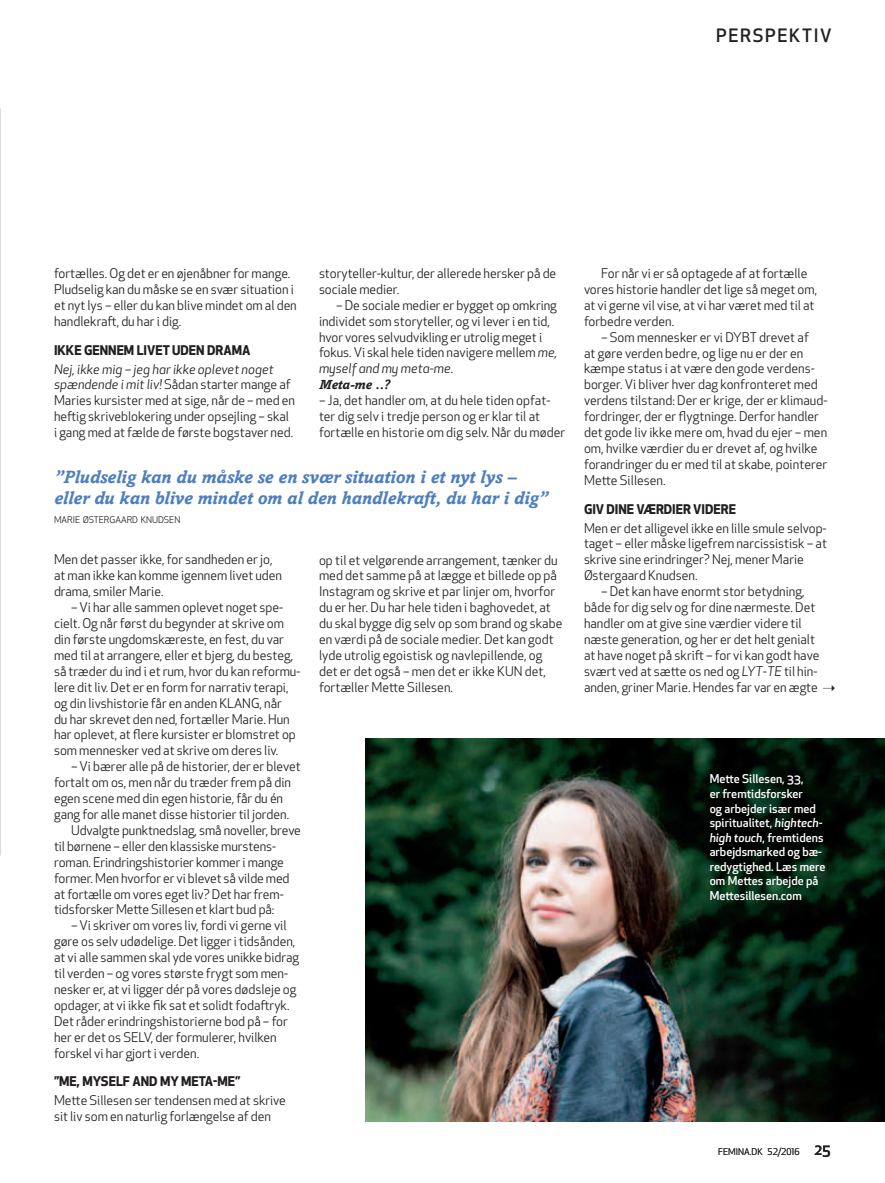
<style>
.page{position:relative;width:885px;height:1183px;background:#fff}
.page>*{position:absolute;margin:0;border:0;box-sizing:border-box;transform-origin:0 0}
.t1{font:italic 700 18px/21px "Amasis MT Std";color:#4c7ec0}
.t2{font:500 18px "Apex New";letter-spacing:.09em;color:#231f20}
.t3{font:italic 700 13.35px "Amasis MT Std";color:#231f20}
.t4{font:13.05px/15.9px "Apex New";color:#231f20}
.t5{font:700 13.05px "Apex New";color:#231f20}
.t6{font:500 11.85px/14.5px "Apex New";color:#fff}
.t7{font:9px "Apex New";color:#231f20}
.s1{font-style:italic}
.s2{font-weight:500;font-size:15px}
</style>
<div class="page">
<img style="left:366px;top:738px;width:518px;height:382px">
<h1 class="t2" style="left:716px;top:24px;width:117px">perspektiv</h1>
<p class="t4" style="left:54px;top:265px;width:244px">fortælles. Og det er en øjenåbner for mange.<br>Pludselig kan du måske se en svær situation i et nyt lys – eller du kan blive mindet om al den handlekraft, du har i dig.</p>
<p class="t5" style="left:54px;top:340px;width:198px">IKKE GENNEM LIVET UDEN DRAMA</p>
<p class="t4" style="left:54px;top:361px;width:242px"><span class="s1">Nej, ikke mig – jeg har ikke oplevet noget spændende i mit liv!</span> Sådan starter mange af Maries kursister med at sige, når de – med en heftig skriveblokering under opsejling – skal i gang med at fælde de første bogstaver ned.</p>
<p class="t4" style="left:319px;top:265px;width:239px">storyteller-kultur, der allerede hersker på de sociale medier.</p>
<p class="t4" style="left:319px;top:297px;width:240px;text-indent:17px">– De sociale medier er bygget op omkring individet som storyteller, og vi lever i en tid, hvor vores selvudvikling er utrolig meget i fokus. Vi skal hele tiden navigere mellem <span class="s1">me, myself and my meta-me</span>.</p>
<p class="t3" style="left:319px;top:377px;width:72px">Meta-me ..?</p>
<p class="t4" style="left:319px;top:392px;width:248px">– Ja, det handler om, at du hele tiden opfat&shy;ter dig selv i tredje person og er klar til at fortælle en historie om dig selv. Når du møder</p>
<h1 class="t1" style="left:54px;top:466px;width:495px">”Pludselig kan du måske se en svær situation i et nyt lys – eller du kan blive mindet om al den handlekraft, du har i dig”</h1>
<p class="t7" style="left:54px;top:513px;width:47px">Marie Østergaar</p>
<p class="t7" style="left:132px;top:513px;width:43px">d Knudsen</p>
<p class="t4" style="left:54px;top:551px;width:229px">Men det passer ikke, for sandheden er jo, at man ikke kan komme igennem livet uden drama, smiler Marie.</p>
<p class="t4" style="left:54px;top:599px;width:248px;text-indent:17px">– Vi har alle sammen oplevet noget spe&shy;cielt. Og når først du begynder at skrive om din første ungdomskæreste, en fest, du var med til at arrangere, eller et bjerg, du besteg, så træder du ind i et rum, hvor du kan reformu&shy;lere dit liv. Det er en form for narrativ terapi, og din livshistorie får en anden KLANG, når<br>du har skrevet den ned, fortæller Marie. Hun har oplevet, at flere kursister er blomstret op som mennesker ved at skrive om deres liv.</p>
<p class="t4" style="left:71px;top:758px;width:231px">– Vi bærer alle på de historier, der er blevet</p>
<p class="t4" style="left:54px;top:774px;width:238px">fortalt om os, men når du træder frem på din</p>
<p class="t4" style="left:54px;top:790px;width:230px">egen scene med din egen historie, får du én</p>
<p class="t4" style="left:54px;top:806px;width:237px">gang for alle manet disse historier til jorden.</p>
<p class="t4" style="left:71px;top:822px;width:231px">Udvalgte punktnedslag, små noveller, breve</p>
<p class="t4" style="left:54px;top:837px;width:224px">til børnene – eller den klassiske murstens-</p>
<p class="t4" style="left:54px;top:853px;width:231px">roman. Erindringshistorier kommer i mange</p>
<p class="t4" style="left:54px;top:869px;width:237px">former. Men hvorfor er vi blevet så vilde med</p>
<p class="t4" style="left:54px;top:885px;width:231px">at fortælle om vores eget liv? Det har frem-</p>
<p class="t4" style="left:54px;top:901px;width:222px">tidsforsker Mette Sillesen et klart bud på:</p>
<p class="t4" style="left:54px;top:917px;width:246px;text-indent:17px">– Vi skriver om vores liv, fordi vi gerne vil gøre os selv udødelige. Det ligger i tidsånden, at vi alle sammen skal yde vores unikke bidrag til verden – og vores største frygt som men&shy;nesker er, at vi ligger dér på vores dødsleje og opdager, at vi ikke fik sat et solidt fodaftryk.<br>Det råder erindringshistorierne bod på – for her er det os SELV, der formulerer, hvilken forskel vi har gjort i verden.</p>
<p class="t5" style="left:54px;top:1071px;width:188px">”ME, MYSELF AND MY META-ME”</p>
<p class="t4" style="left:54px;top:1092px;width:233px">Mette Sillesen ser tendensen med at skrive sit liv som en naturlig forlængelse af den</p>
<p class="t4" style="left:319px;top:551px;width:245px">op til et velgørende arrangement, tænker du med det samme på at lægge et billede op på<br>I nstagram og skrive et par linjer om, hvorfor du er her. Du har hele tiden i baghovedet, at du skal bygge dig selv op som brand og skabe en værdi på de sociale medier. Det kan godt lyde utrolig egoistisk og navlepillende, og det er det også – men det er ikke KU N det, fortæller Mette Sillesen.</p>
<p class="t4" style="left:584px;top:265px;width:235px;text-indent:17px">For når vi er så optagede af at fortælle vores historie handler det lige så meget om, at vi gerne vil vise, at vi har været med til at forbedre verden.</p>
<p class="t4" style="left:584px;top:329px;width:245px;text-indent:17px">– Som mennesker er vi DYBT drevet af<br>at gøre verden bedre, og lige nu er der en kæmpe status i at være den gode verdens&shy;borger. Vi bliver hver dag konfronteret med verdens tilstand: Der er krige, der er klimaud&shy;fordringer, der er flygtninge. Derfor handler det gode liv ikke mere om, hvad du ejer – men om, hvilke værdier du er drevet af, og hvilke forandringer du er med til at skabe, pointerer Mette Sillesen.</p>
<p class="t5" style="left:584px;top:499px;width:153px">GIV DINE VÆRDIER VIDERE</p>
<p class="t4" style="left:584px;top:519px;width:244px">Men er det alligevel ikke en lille smule selvop&shy;taget – eller måske ligefrem narcissistisk – at skrive sine erindringer? Nej, mener Marie Østergaard Knudsen.</p>
<p class="t4" style="left:584px;top:583px;width:237px;text-indent:17px">– Det kan have enormt stor betydning, både for dig selv og for dine nærmeste. Det handler om at give sine værdier videre til næste generation, og her er det helt genialt at have noget på skrift – for vi kan godt have svært ved at sætte os ned og <span class="s1">LYT-TE</span> til hin-</p>
<p class="t4" style="left:584px;top:678px;width:253px">anden, griner Marie. Hendes far var en ægte ➝</p>
<p class="t6" style="left:709px;top:771px;width:117px">Mette Sillesen, 33,<br>er fremtidsforsker<br>og arbejder især med spiritualitet, <span class="s1">hightech&shy;high touch</span>, fremtidens arbejdsmarked og bæ&shy;redygtighed. Læs mere om Mettes arbejde på<br>Mettesillesen.com</p>
<p class="t7" style="left:718px;top:1145px;width:114px">FEMiNA.dk 52/2016 <span class="s2">25</span></p>
</div>
